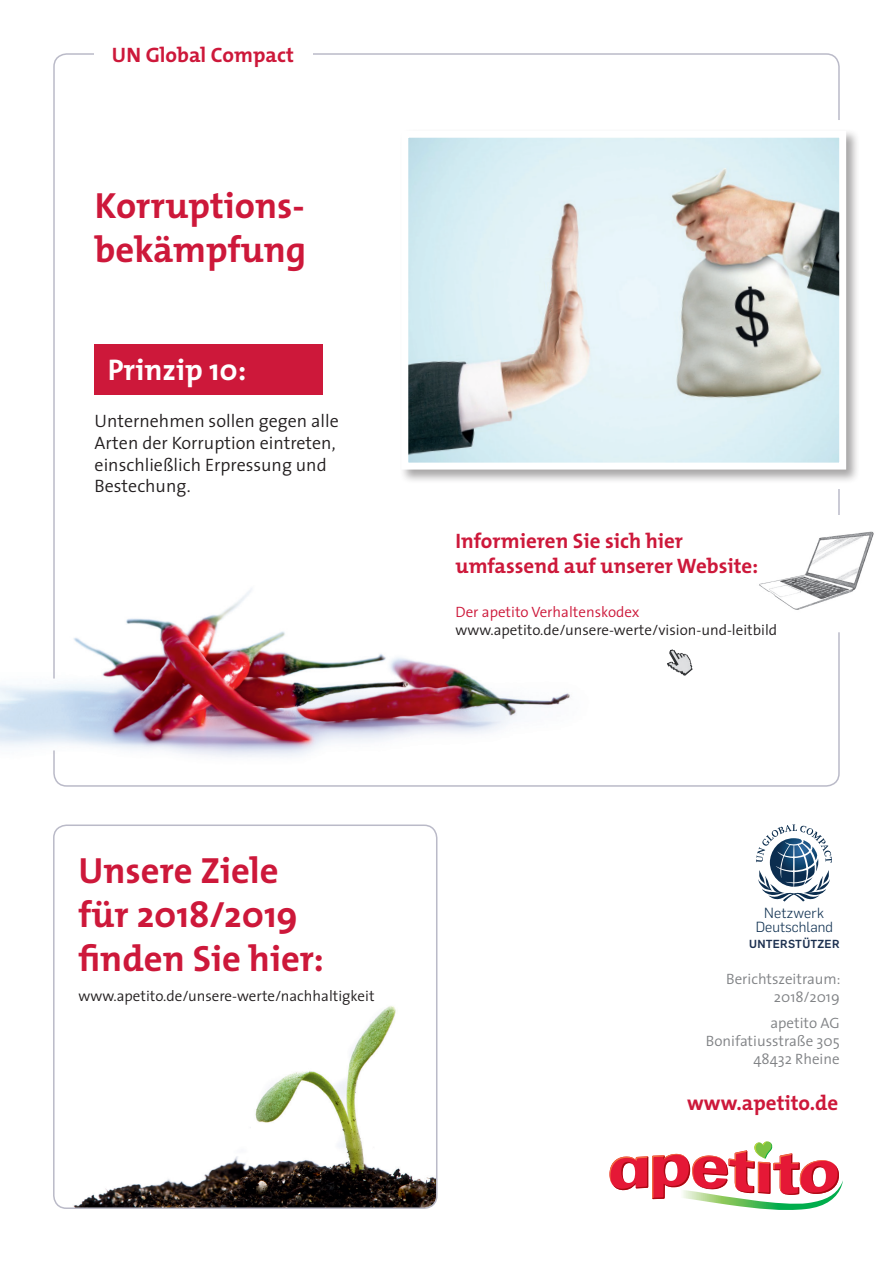
<style>
.page{position:relative;width:893px;height:1263px;background:#fff}
.page>*{position:absolute;margin:0;border:0;box-sizing:border-box;transform-origin:0 0}
.t1{font:700 36.6px/44px "The Mix";color:#cd183a}
.t2{font:700 30px "The Mix";color:#fff}
.t3{font:700 21px/25.2px "The Mix";color:#cd183a}
.t4{font:300 18px/21.6px "The Sans";color:#231f20}
.t5{font:300 15px "The Sans";color:#231f20}
.t6{font:300 15px/18px "The Sans";color:#808285;text-align:right}
.t7{font:300 15px "The Sans";color:#cd183a}
.t8{font:300 14.4px/14.2px "Flama";color:#0b2d4e;text-align:center}
.t9{font:500 11.4px "Flama";letter-spacing:.02em;color:#1c3050}
</style>
<div class="page">
<img style="left:56px;top:1006px;width:381px;height:202px">
<div style="left:53px;top:824px;width:384px;height:385px;border:2px solid #babac8;border-radius:13px"></div>
<img style="left:0;top:394px;width:323px;height:353px">
<div style="left:95px;top:344px;width:228px;height:50px;background:#cd183a"></div>
<div style="left:399px;top:129px;width:461px;height:355px;background:#231f20;opacity:.4"></div>
<img style="left:409px;top:139px;width:429px;height:323px">
<div style="left:401px;top:131px;width:445px;height:339px;border:7px solid #fff"></div>
<svg style="left:609px;top:1141px;width:234px;height:69px"></svg>
<img style="left:52px;top:631px;width:788px;height:156px">
<hr style="left:838px;top:489px;width:2px;height:52px;background:#babac8">
<svg style="left:313px;top:53px;width:527px;height:67px"></svg>
<svg style="left:53px;top:53px;width:52px;height:627px"></svg>
<svg style="left:756px;top:824px;width:76px;height:77px"></svg>
<div style="left:754px;top:515px;width:129px;height:99px;background:#fff"></div>
<img style="left:759px;top:531px;width:115px;height:79px">
<div style="left:94px;top:46px;width:219px;height:24px;background:#fff"></div>
<img style="left:664px;top:648px;width:31px;height:30px">
<p class="t3" style="left:112px;top:41px;width:184px">UN Global Compact</p>
<h1 class="t1" style="left:95px;top:183px;width:213px">Korruptions&shy;bekämpfung</h1>
<h2 class="t2" style="left:108px;top:345px;width:140px">Prinzip 10:</h2>
<p class="t4" style="left:95px;top:410px;width:246px">Unternehmen sollen gegen alle<br>Arten der Korruption eintreten, einschließlich Erpressung und<br>Bestechung.</p>
<p class="t3" style="left:455px;top:528px;width:304px">Informieren Sie sich hier umfassend auf unserer Website:</p>
<p class="t7" style="left:455px;top:599px;width:186px">Der apetito Verhaltenskodex</p>
<p class="t5" style="left:455px;top:617px;width:323px">www.apetito.de/unsere-werte/vision-und-leitbild</p>
<h1 class="t1" style="left:79px;top:847px;width:247px">Unsere Ziele für 2018/2019 finden Sie hier:</h1>
<p class="t5" style="left:79px;top:983px;width:298px">www.apetito.de/unsere-werte/nachhaltigkeit</p>
<p class="t8" style="left:756px;top:905px;width:79px">Netzwerk<br>Deutschland</p>
<p class="t9" style="left:749px;top:935px;width:92px">UNTERSTÜTZER</p>
<p class="t6" style="left:726px;top:969px;width:116px">Berichtszeitraum:<br>2018/2019</p>
<p class="t6" style="left:706px;top:1013px;width:135px">apetito AG<br>Bonifatiusstraße 305<br>48432 Rheine</p>
<p class="t3" style="left:687px;top:1090px;width:153px">www.apetito.de</p>
</div>
